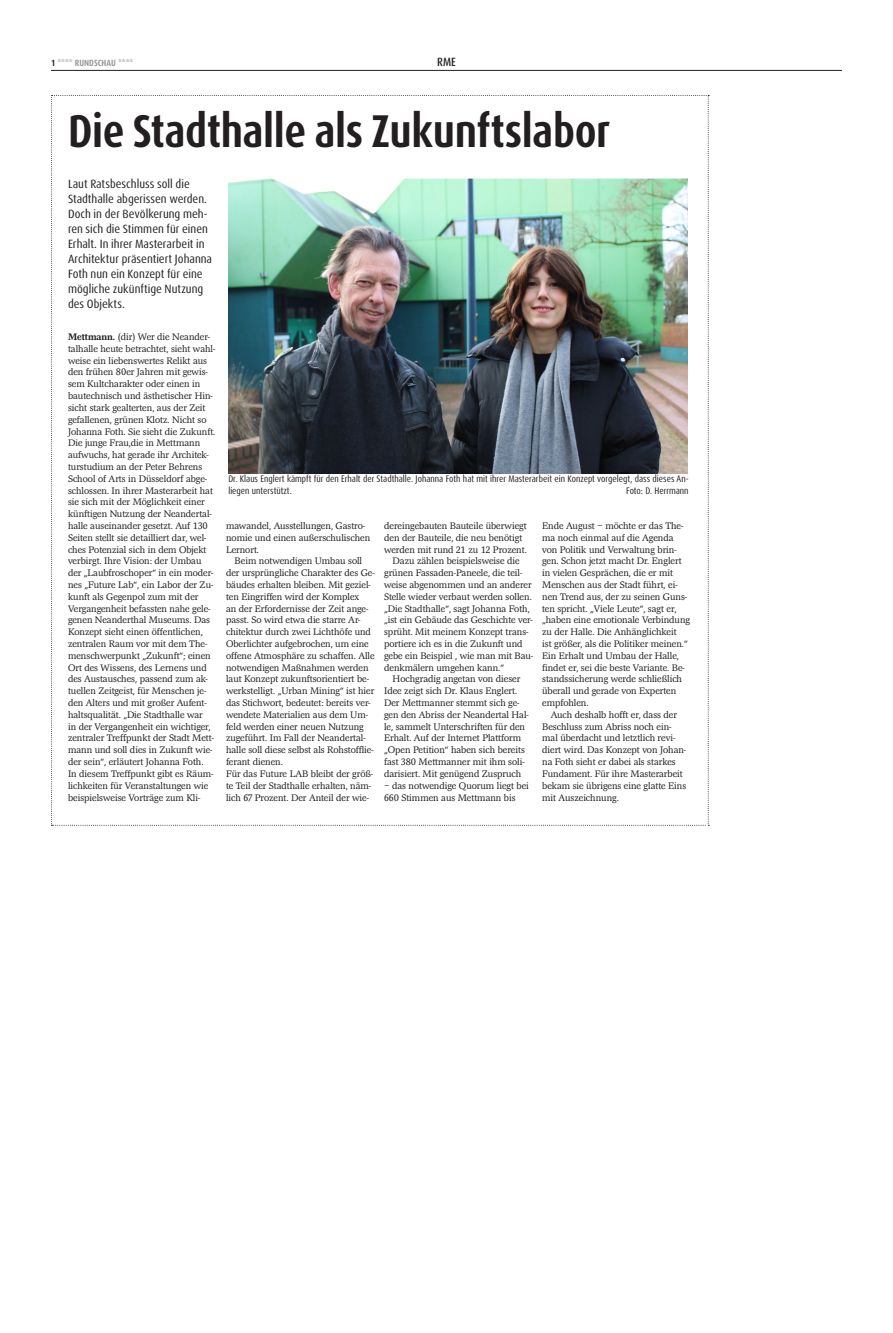
<style>
.page{position:relative;width:893px;height:1333px;background:#fff}
.page>*{position:absolute;margin:0;border:0;box-sizing:border-box;transform-origin:0 0}
.t1{font:700 condensed 46px "Dax OT";letter-spacing:-.01em;color:#231f20}
.t2{font:condensed 12px/15px "Dax OT";color:#231f20;scale:1.06 1}
.t3{font:500 condensed 12px "Dax OT";color:#231f20}
.t4{font:300 9.8px/11.8px "Magna EF";color:#231f20}
.t5{font:condensed 9.5px/11.8px "Dax OT";color:#231f20}
.t6{font:700 condensed 9px "Dax OT";color:#939598}
.s1{color:#231f20}
.s2{font-weight:700}
</style>
<div class="page">
<hr style="left:51px;top:70px;width:791px;height:1px;background:#231f20">
<svg style="left:51px;top:95px;width:658px;height:730px"></svg>
<img style="left:227px;top:175px;width:461px;height:299px">
<p class="t6" style="left:51px;top:57px;width:84px"><span class="s1">1</span> **** RUNDSCHAU ****</p>
<p class="t3" style="left:437px;top:54px;width:20px">RME</p>
<h1 class="t1" style="left:68px;top:102px;width:544px">Die Stadthalle als Zukunftslabor</h1>
<p class="t2" style="left:68px;top:177px;width:137px">Laut Ratsbeschluss soll die<br>Stadthalle abgerissen werden.<br>Doch in der Bevölkerung meh&shy;ren sich die Stimmen für einen<br>Erhalt. In ihrer Masterarbeit in<br>Architektur präsentiert Johanna<br>Foth nun ein Konzept für eine mögliche zukünftige Nutzung des Objekts.</p>
<p class="t4" style="left:68px;top:331px;width:149px"><span class="s2">Mettmann.</span> (dir) Wer die Neander&shy;talhalle heute betrachtet, sieht wahl&shy;weise ein liebenswertes Relikt aus den frühen 80er Jahren mit gewis&shy;sem Kultcharakter oder einen in bautechnisch und ästhetischer Hin&shy;sicht stark gealterten, aus der Zeit gefallenen, grünen Klotz. Nicht so Johanna Foth. Sie sieht die Zukunft.<br>Die junge Frau,die in Mettmann aufwuchs, hat gerade ihr Architek&shy;turstudium an der Peter Behrens School of Arts in Düsseldorf abge&shy;schlossen. In ihrer Masterarbeit hat sie sich mit der Möglichkeit einer künftigen Nutzung der Neandertal&shy;halle auseinander gesetzt. Auf 130<br>Seiten stellt sie detailliert dar, wel&shy;ches Potenzial sich in dem Objekt verbirgt. Ihre Vision: der Umbau der „Laubfroschoper“ in ein moder&shy;nes „Future Lab“, ein Labor der Zu&shy;kunft als Gegenpol zum mit der Vergangenheit befassten nahe gele&shy;genen Neanderthal Museums. Das Konzept sieht einen öffentlichen, zentralen Raum vor mit dem The&shy;menschwerpunkt „Zukunft“; einen Ort des Wissens, des Lernens und des Austausches, passend zum ak&shy;tuellen Zeitgeist, für Menschen je&shy;den Alters und mit großer Aufent&shy;haltsqualität. „Die Stadthalle war<br>in der Vergangenheit ein wichtiger, zentraler Treffpunkt der Stadt Mett&shy;mann und soll dies in Zukunft wie&shy;der sein“, erläutert Johanna Foth.<br>In diesem Treffpunkt gibt es Räum&shy;lichkeiten für Veranstaltungen wie beispielsweise Vorträge zum Kli-</p>
<p class="t5" style="left:228px;top:472px;width:462px">Dr. Klaus Englert kämpft für den Erhalt der Stadthalle. Johanna Foth hat mit ihrer Masterarbeit ein Konzept vorgelegt, dass dieses An&shy;liegen unterstützt.</p>
<p class="t5" style="left:626px;top:484px;width:64px">Foto: D. Herrmann</p>
<p class="t4" style="left:226px;top:520px;width:146px">mawandel, Ausstellungen, Gastro&shy;nomie und einen außerschulischen<br>Lernort.</p>
<p class="t4" style="left:226px;top:555px;width:150px;text-indent:9px">Beim notwendigen Umbau soll der ursprüngliche Charakter des Ge&shy;bäudes erhalten bleiben. Mit geziel&shy;ten Eingriffen wird der Komplex<br>an der Erfordernisse der Zeit ange&shy;passt. So wird etwa die starre Ar&shy;chitektur durch zwei Lichthöfe und Oberlichter aufgebrochen, um eine offene Atmosphäre zu schaffen. Alle notwendigen Maßnahmen werden laut Konzept zukunftsorientiert be&shy;werkstelligt. „Urban Mining“ ist hier das Stichwort, bedeutet: bereits ver&shy;wendete Materialien aus dem Um&shy;feld werden einer neuen Nutzung zugeführt. Im Fall der Neandertal&shy;halle soll diese selbst als Rohstofflie&shy;ferant dienen.<br>Für das Future LAB bleibt der größ&shy;te Teil der Stadthalle erhalten, näm&shy;lich 67 Prozent. Der Anteil der wie-</p>
<p class="t4" style="left:384px;top:520px;width:144px">dereingebauten Bauteile überwiegt</p>
<p class="t4" style="left:384px;top:532px;width:140px">den der Bauteile, die neu benötigt</p>
<p class="t4" style="left:384px;top:544px;width:144px">werden mit rund 21 zu 12 Prozent.</p>
<p class="t4" style="left:393px;top:555px;width:129px">Dazu zählen beispielsweise die</p>
<p class="t4" style="left:384px;top:567px;width:140px">grünen Fassaden-Paneele, die teil-</p>
<p class="t4" style="left:384px;top:579px;width:149px">weise abgenommen und an anderer</p>
<p class="t4" style="left:384px;top:591px;width:149px">Stelle wieder verbaut werden sollen.</p>
<p class="t4" style="left:384px;top:603px;width:147px">„Die Stadthalle“, sagt Johanna Foth,</p>
<p class="t4" style="left:384px;top:614px;width:150px">„ist ein Gebäude das Geschichte ver-</p>
<p class="t4" style="left:384px;top:626px;width:146px">sprüht. Mit meinem Konzept trans-</p>
<p class="t4" style="left:384px;top:638px;width:140px">portiere ich es in die Zukunft und</p>
<p class="t4" style="left:384px;top:650px;width:151px">gebe ein Beispiel , wie man mit Bau-</p>
<p class="t4" style="left:384px;top:662px;width:121px">denkmälern umgehen kann.“</p>
<p class="t4" style="left:393px;top:673px;width:129px">Hochgradig angetan von dieser</p>
<p class="t4" style="left:384px;top:685px;width:135px">Idee zeigt sich Dr. Klaus Englert.</p>
<p class="t4" style="left:384px;top:697px;width:137px">Der Mettmanner stemmt sich ge-</p>
<p class="t4" style="left:384px;top:709px;width:146px">gen den Abriss der Neandertal Hal-</p>
<p class="t4" style="left:384px;top:721px;width:142px">le, sammelt Unterschriften für den</p>
<p class="t4" style="left:384px;top:732px;width:139px">Erhalt. Auf der Internet Plattform</p>
<p class="t4" style="left:384px;top:744px;width:142px">„Open Petition“ haben sich bereits</p>
<p class="t4" style="left:384px;top:756px;width:142px">fast 380 Mettmanner mit ihm soli-</p>
<p class="t4" style="left:384px;top:768px;width:139px">darisiert. Mit genügend Zuspruch</p>
<p class="t4" style="left:384px;top:780px;width:146px">– das notwendige Quorum liegt bei<br>660 Stimmen aus Mettmann bis</p>
<p class="t4" style="left:542px;top:520px;width:149px">Ende August – möchte er das The&shy;ma noch einmal auf die Agenda von Politik und Verwaltung brin&shy;gen. Schon jetzt macht Dr. Englert in vielen Gesprächen, die er mit<br>Menschen aus der Stadt führt, ei&shy;nen Trend aus, der zu seinen Guns&shy;ten spricht. „Viele Leute“, sagt er, „haben eine emotionale Verbindung zu der Halle. Die Anhänglichkeit<br>ist größer, als die Politiker meinen.“<br>Ein Erhalt und Umbau der Halle, findet er, sei die beste Variante. Be&shy;standssicherung werde schließlich überall und gerade von Experten empfohlen.</p>
<p class="t4" style="left:542px;top:709px;width:146px;text-indent:9px">Auch deshalb hofft er, dass der<br>Beschluss zum Abriss noch ein&shy;mal überdacht und letztlich revi&shy;diert wird. Das Konzept von Johan&shy;na Foth sieht er dabei als starkes<br>Fundament. Für ihre Masterarbeit bekam sie übrigens eine glatte Eins mit Auszeichnung.</p>
</div>
